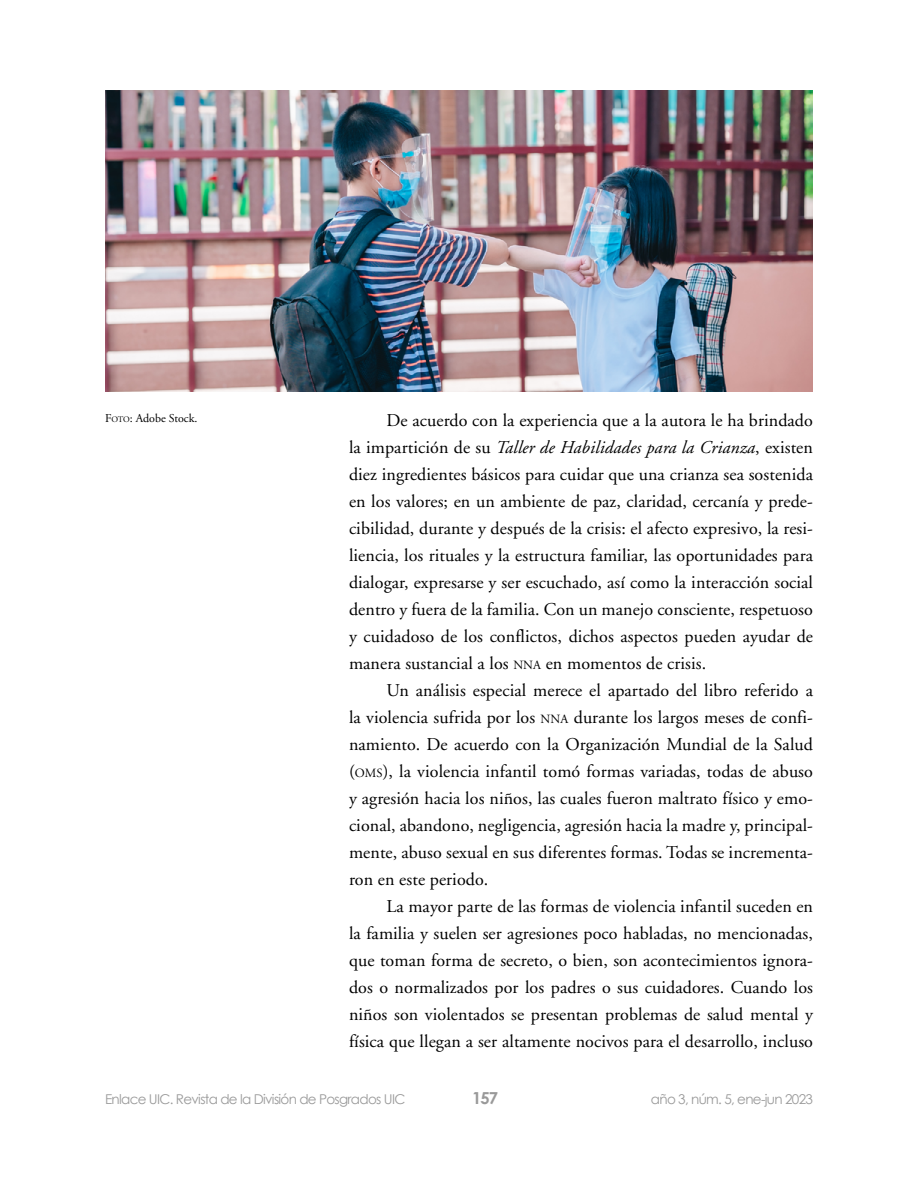
<style>
.page{position:relative;width:918px;height:1188px;background:#fff}
.page>*{position:absolute;margin:0;border:0;box-sizing:border-box;transform-origin:0 0}
.Párrafo_2{font:18px/27px "Adobe Garamond";letter-spacing:.005em;color:#000;text-align:justify}
.t1{font:700 16.5px "Century Gothic";color:#999}
.t2{font:13.5px "Century Gothic";letter-spacing:-.05em;color:#999}
.Pie_de_foto{font:12px "Adobe Garamond";color:#000}
.s1{font-style:inherit}
.s2{font-size:8.4px}
.s3{font-style:italic}
.s4{font-size:12.6px}
</style>
<div class="page">
<img style="left:105px;top:90px;width:708px;height:301px">
<p class="Pie_de_foto" style="left:105px;top:411px;width:94px"><span class="s1">F</span><span class="s2">OTO</span>: Adobe Stock.</p>
<p class="Párrafo_2" style="left:349px;top:407px;width:466px;text-indent:37px">De acuerdo con la experiencia que a la autora le ha brindado la impartición de su <span class="s3">Taller de Habilidades para la Crianza</span>, existen diez ingredientes básicos para cuidar que una crianza sea sostenida en los valores; en un ambiente de paz, claridad, cercanía y prede&shy;cibilidad, durante y después de la crisis: el afecto expresivo, la resi&shy;liencia, los rituales y la estructura familiar, las oportunidades para dialogar, expresarse y ser escuchado, así como la interacción social dentro y fuera de la familia. Con un manejo consciente, respetuoso y cuidadoso de los conflictos, dichos aspectos pueden ayudar de manera sustancial a los <span class="s4">NNA</span> en momentos de crisis.</p>
<p class="Párrafo_2" style="left:349px;top:677px;width:466px;text-indent:37px">Un análisis especial merece el apartado del libro referido a la violencia sufrida por los <span class="s4">NNA</span> durante los largos meses de confi&shy;namiento. De acuerdo con la Organización Mundial de la Salud (<span class="s4">OMS</span>), la violencia infantil tomó formas variadas, todas de abuso y agresión hacia los niños, las cuales fueron maltrato físico y emo&shy;cional, abandono, negligencia, agresión hacia la madre y, principal&shy;mente, abuso sexual en sus diferentes formas. Todas se incrementa&shy;ron en este periodo.</p>
<p class="Párrafo_2" style="left:349px;top:893px;width:466px;text-indent:37px">La mayor parte de las formas de violencia infantil suceden en la familia y suelen ser agresiones poco habladas, no mencionadas, que toman forma de secreto, o bien, son acontecimientos ignora&shy;dos o normalizados por los padres o sus cuidadores. Cuando los niños son violentados se presentan problemas de salud mental y física que llegan a ser altamente nocivos para el desarrollo, incluso</p>
<p class="t2" style="left:105px;top:1091px;width:302px">Enlace UIC. Revista de la División de Posgrados UIC</p>
<p class="t1" style="left:472px;top:1087px;width:28px">157</p>
<p class="t2" style="left:651px;top:1091px;width:164px">año 3, núm. 5, ene-jun 2023</p>
</div>
